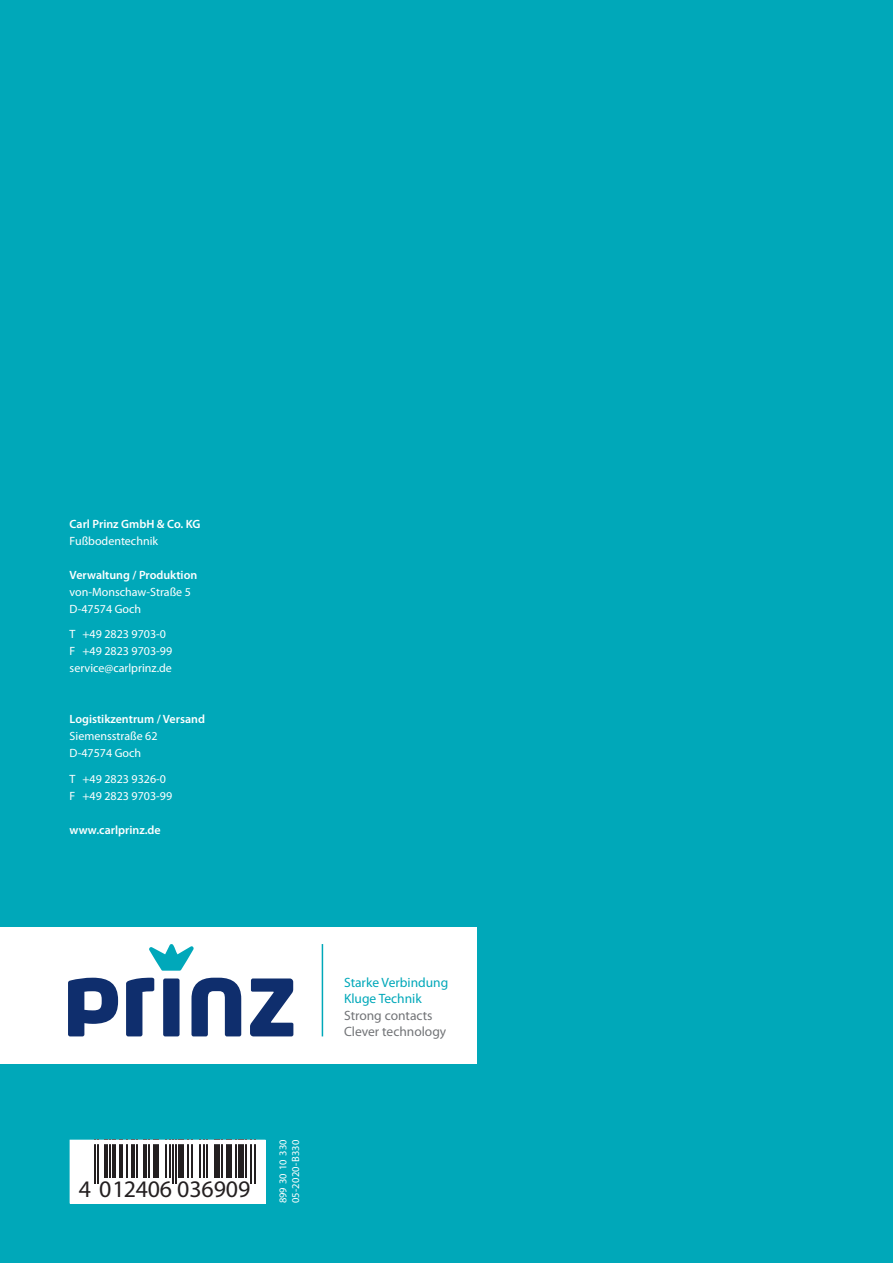
<style>
.page{position:relative;width:893px;height:1263px;background:#00a8b9}
.page>*{position:absolute;margin:0;border:0;box-sizing:border-box;transform-origin:0 0}
.t1{font:23.85px "Myriad Pro";color:#231f20}
.t2{font:13.5px/16.2px "Myriad Pro";color:#727477}
.t3{font:13.5px/16.2px "Myriad Pro";color:#00a8b9}
.t4{font:12px/17px "Myriad Pro";color:#fff}
.t5{font:600 12px "Myriad Pro";color:#fff}
.t6{font:10.5px/12.6px "Myriad Pro";letter-spacing:.025em;color:#fff}
</style>
<div class="page">
<div style="left:0;top:927px;width:476px;height:136px;background:#fff"></div>
<svg style="left:68px;top:978px;width:50px;height:58px"></svg>
<svg style="left:126px;top:978px;width:28px;height:58px"></svg>
<div style="left:163px;top:978px;width:17px;height:58px;background:#0f2e6d;border-radius:2px"></div>
<svg style="left:191px;top:978px;width:50px;height:58px"></svg>
<svg style="left:250px;top:978px;width:43px;height:58px"></svg>
<svg style="left:149px;top:944px;width:45px;height:27px"></svg>
<hr style="left:322px;top:944px;width:1px;height:92px;background:#00a8b9">
<div style="left:70px;top:1140px;width:195px;height:63px;background:#fff"></div>
<hr style="left:94px;top:1140px;width:2px;height:44px;background:#231f20">
<hr style="left:97px;top:1140px;width:2px;height:44px;background:#231f20">
<hr style="left:104px;top:1140px;width:4px;height:38px;background:#231f20">
<hr style="left:109px;top:1140px;width:2px;height:38px;background:#231f20">
<hr style="left:113px;top:1140px;width:3px;height:38px;background:#231f20">
<hr style="left:119px;top:1140px;width:4px;height:38px;background:#231f20">
<hr style="left:126px;top:1140px;width:2px;height:38px;background:#231f20">
<hr style="left:131px;top:1140px;width:4px;height:38px;background:#231f20">
<hr style="left:136px;top:1140px;width:2px;height:38px;background:#231f20">
<hr style="left:143px;top:1140px;width:4px;height:38px;background:#231f20">
<hr style="left:148px;top:1140px;width:2px;height:38px;background:#231f20">
<div style="left:153px;top:1140px;width:6px;height:38px;background:#231f20"></div>
<hr style="left:166px;top:1140px;width:1px;height:38px;background:#231f20">
<hr style="left:169px;top:1140px;width:1px;height:38px;background:#231f20">
<hr style="left:172px;top:1140px;width:2px;height:44px;background:#231f20">
<hr style="left:176px;top:1140px;width:1px;height:44px;background:#231f20">
<div style="left:179px;top:1140px;width:5px;height:38px;background:#231f20"></div>
<hr style="left:187px;top:1140px;width:2px;height:38px;background:#231f20">
<hr style="left:191px;top:1140px;width:1px;height:38px;background:#231f20">
<hr style="left:199px;top:1140px;width:2px;height:38px;background:#231f20">
<hr style="left:203px;top:1140px;width:1px;height:38px;background:#231f20">
<hr style="left:206px;top:1140px;width:2px;height:38px;background:#231f20">
<div style="left:215px;top:1140px;width:5px;height:38px;background:#231f20"></div>
<hr style="left:221px;top:1140px;width:2px;height:38px;background:#231f20">
<div style="left:227px;top:1140px;width:5px;height:38px;background:#231f20"></div>
<hr style="left:235px;top:1140px;width:2px;height:38px;background:#231f20">
<div style="left:238px;top:1140px;width:6px;height:38px;background:#231f20"></div>
<hr style="left:245px;top:1140px;width:2px;height:38px;background:#231f20">
<hr style="left:250px;top:1140px;width:2px;height:44px;background:#231f20">
<hr style="left:254px;top:1140px;width:1px;height:44px;background:#231f20">
<div style="left:70px;top:1140px;width:195px;height:63px;border:4px solid #fff"></div>
<p class="t5" style="left:70px;top:517px;width:132px">Carl Prinz GmbH &amp; Co. KG</p>
<p class="t4" style="left:70px;top:532px;width:90px">Fußbodentechnik</p>
<p class="t5" style="left:70px;top:568px;width:129px">Verwaltung / Produktion</p>
<p class="t4" style="left:70px;top:584px;width:123px">von-Monschaw-Straße 5<br>D-47574 Goch</p>
<p class="t4" style="left:70px;top:626px;width:104px">T +49 2823 9703-0<br>F +49 2823 9703-99 service@carlprinz.de</p>
<p class="t5" style="left:70px;top:713px;width:137px">Logistikzentrum / Versand</p>
<p class="t4" style="left:70px;top:728px;width:89px">Siemensstraße 62<br>D-47574 Goch</p>
<p class="t4" style="left:70px;top:771px;width:104px">T +49 2823 9326-0<br>F +49 2823 9703-99</p>
<p class="t5" style="left:70px;top:823px;width:93px">www.carlprinz.de</p>
<h1 class="t1" style="left:79px;top:1175px;width:173px">4 012406 036909</h1>
<p class="t6" style="left:277px;top:1203px;width:65px;rotate:-90deg">899 30 10 330<br>05-2020-B330</p>
<p class="t3" style="left:344px;top:975px;width:106px">Starke Verbindung<br>Kluge Technik</p>
<p class="t2" style="left:344px;top:1007px;width:104px">Strong contacts<br>Clever technology</p>
</div>
